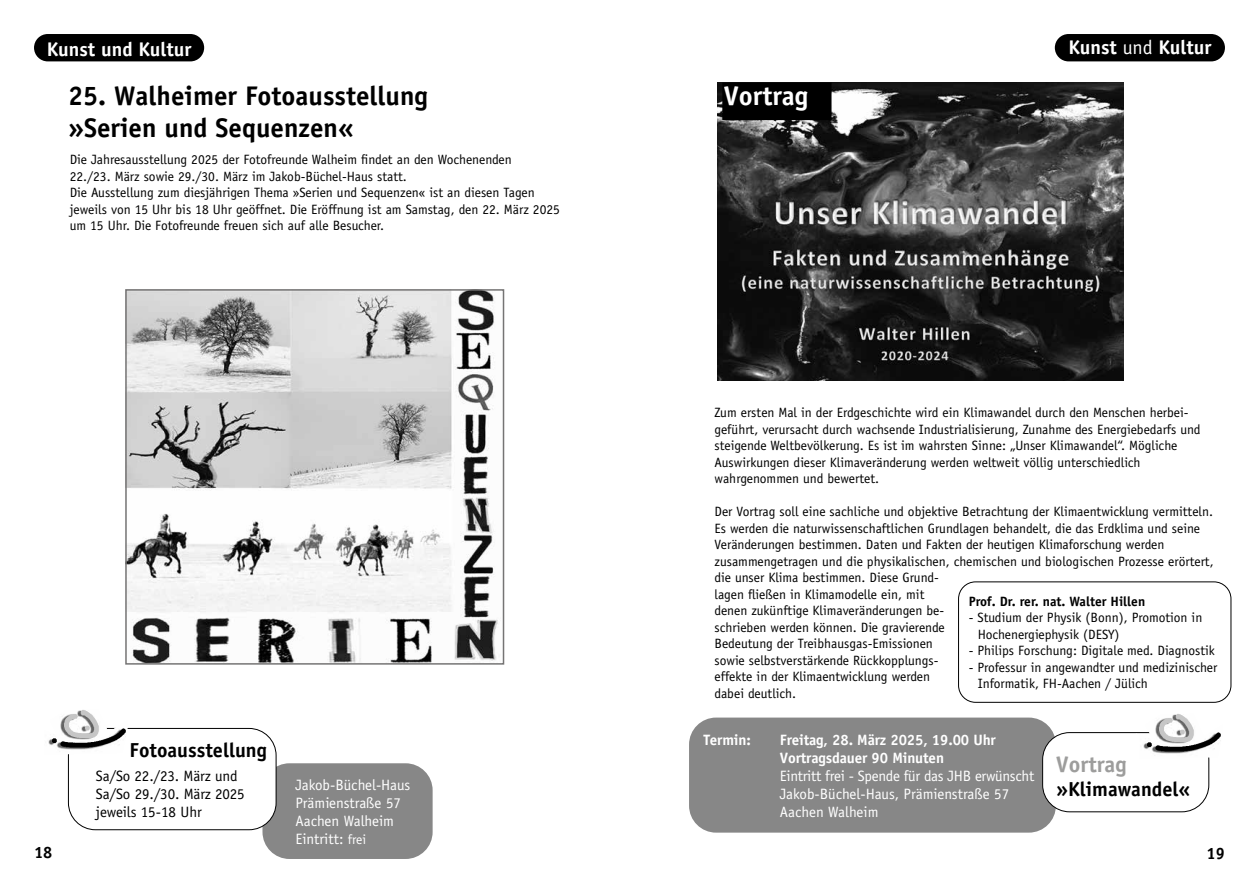
<style>
.page{position:relative;width:1259px;height:893px;background:#fff}
.page>*{position:absolute;margin:0;border:0;box-sizing:border-box;transform-origin:0 0}
.t1{font:700 27px/32.4px "Officina Sans";color:#000}
.t2{font:700 27px "Officina Sans";color:#fff}
.t3{font:700 22.5px "Officina Sans";color:#9d9d9c}
.t4{font:700 20.25px "Officina Sans";color:#000}
.t5{font:700 19.8px "Officina Sans";color:#fff}
.t6{font:700 16.5px "Officina Sans";color:#000}
.t7{font:15px/18px "Officina Sans";letter-spacing:-.02em;color:#fff}
.t8{font:15px/18px "Officina Sans";color:#fff}
.t9{font:700 15px/18px "Officina Sans";letter-spacing:-.01em;color:#fff}
.t10{font:15px/18px "Officina Sans";letter-spacing:-.01em;color:#000}
.t11{font:13.5px/16.5px "Officina Sans";color:#000}
.t12{font:700 13.5px "Officina Sans";color:#000}
.s1{font-size:13.5px}
.s2{font-weight:400}
</style>
<div class="page">
<div style="left:262px;top:763px;width:170px;height:96px;background:#878787;border-radius:27px"></div>
<img style="left:128px;top:292px;width:370px;height:370px">
<div style="left:125px;top:289px;width:379px;height:376px;border:2px solid #757474"></div>
<div style="left:68px;top:728px;width:208px;height:102px;background:#fff;border-radius:27px"></div>
<div style="left:68px;top:728px;width:208px;height:102px;border:1px solid #000;border-radius:27px"></div>
<img style="left:48px;top:727px;width:79px;height:23px">
<img style="left:50px;top:727px;width:60px;height:14px">
<img style="left:58px;top:710px;width:45px;height:31px">
<div style="left:34px;top:34px;width:170px;height:27px;background:#000;border-radius:14px"></div>
<div style="left:1054px;top:34px;width:171px;height:27px;background:#000;border-radius:14px"></div>
<div style="left:689px;top:718px;width:367px;height:115px;background:#878787;border-radius:27px"></div>
<div style="left:958px;top:581px;width:273px;height:122px;border:1px solid #000;border-radius:17px"></div>
<div style="left:1042px;top:733px;width:166px;height:79px;background:#fff;border-radius:27px"></div>
<div style="left:1042px;top:732px;width:167px;height:80px;border:1px solid #000;border-radius:27px"></div>
<img style="left:1207px;top:754px;width:3px;height:5px">
<img style="left:1140px;top:732px;width:81px;height:22px">
<img style="left:1145px;top:732px;width:60px;height:13px">
<img style="left:1153px;top:714px;width:45px;height:31px">
<img style="left:717px;top:83px;width:406px;height:298px">
<div style="left:723px;top:83px;width:108px;height:36px;background:#000"></div>
<div style="left:722px;top:83px;width:109px;height:37px;border:2px solid #000"></div>
<h3 class="t5" style="left:47px;top:36px;width:146px">Kunst und Kultur</h3>
<h1 class="t1" style="left:68px;top:79px;width:361px">25. Walheimer Fotoausstellung »Serien und Sequenzen«</h1>
<p class="t11" style="left:70px;top:151px;width:492px">Die Jahresausstellung 2025 der Fotofreunde Walheim findet an den Wochenenden<br>22./23. März sowie 29./30. März im Jakob-Büchel-Haus statt.<br>Die Ausstellung zum diesjährigen Thema »Serien und Sequenzen« ist an diesen Tagen jeweils von 15 Uhr bis 18 Uhr geöffnet. Die Eröffnung ist am Samstag, den 22. März 2025 um 15 Uhr. Die Fotofreunde freuen sich auf alle Besucher.</p>
<h3 class="t4" style="left:130px;top:737px;width:139px">Fotoausstellung</h3>
<p class="t10" style="left:96px;top:767px;width:150px">Sa/So 22./23. März und<br>Sa/So 29./30. März 2025 jeweils 15-18 Uhr</p>
<p class="t8" style="left:295px;top:775px;width:117px">Jakob-Büchel-Haus<br>Prämienstraße 57<br>Aachen Walheim<br>Eintritt: <span class="s1">frei</span></p>
<h1 class="t2" style="left:724px;top:79px;width:86px">Vortrag</h1>
<h3 class="t5" style="left:1068px;top:35px;width:144px">Kunst <span class="s2">und</span> Kultur</h3>
<p class="t11" style="left:714px;top:404px;width:488px">Zum ersten Mal in der Erdgeschichte wird ein Klimawandel durch den Menschen herbei&shy;geführt, verursacht durch wachsende Industrialisierung, Zunahme des Energiebedarfs und steigende Weltbevölkerung. Es ist im wahrsten Sinne: „Unser Klimawandel“. Mögliche Auswirkungen dieser Klimaveränderung werden weltweit völlig unterschiedlich wahrgenommen und bewertet.</p>
<p class="t11" style="left:714px;top:503px;width:500px">Der Vortrag soll eine sachliche und objektive Betrachtung der Klimaentwicklung vermitteln.<br>Es werden die naturwissenschaftlichen Grundlagen behandelt, die das Erdklima und seine Veränderungen bestimmen. Daten und Fakten der heutigen Klimaforschung werden zusammengetragen und die physikalischen, chemischen und biologischen Prozesse erörtert, die unser Klima bestimmen. Diese Grund-<br>lagen fließen in Klimamodelle ein, mit<br>denen zukünftige Klimaveränderungen be-<br>schrieben werden können. Die gravierende<br>Bedeutung der Treibhausgas-Emissionen<br>sowie selbstverstärkende Rückkopplungs-<br>effekte in der Klimaentwicklung werden<br>dabei deutlich.</p>
<p class="t12" style="left:968px;top:593px;width:178px">Prof. Dr. rer. nat. Walter Hillen</p>
<p class="t11" style="left:977px;top:610px;width:226px;text-indent:-9px">- Studium der Physik (Bonn), Promotion in<br>Hochenergiephysik (DESY)</p>
<p class="t11" style="left:968px;top:643px;width:248px">- Philips Forschung: Digitale med. Diagnostik</p>
<p class="t11" style="left:977px;top:659px;width:241px;text-indent:-9px">- Professur in angewandter und medizinischer<br>Informatik, FH-Aachen / Jülich</p>
<p class="t9" style="left:703px;top:731px;width:49px">Termin:</p>
<p class="t9" style="left:780px;top:731px;width:217px">Freitag, 28. März 2025, 19.00 Uhr<br>Vortragsdauer 90 Minuten</p>
<p class="t7" style="left:780px;top:767px;width:256px">Eintritt frei - Spende für das JHB erwünscht<br>Jakob-Büchel-Haus, Prämienstraße 57<br>Aachen Walheim</p>
<h2 class="t3" style="left:1056px;top:750px;width:72px">Vortrag</h2>
<h3 class="t4" style="left:1056px;top:777px;width:136px">»Klimawandel«</h3>
<p class="t6" style="left:34px;top:842px;width:20px">18</p>
<p class="t6" style="left:1206px;top:843px;width:20px">19</p>
</div>
